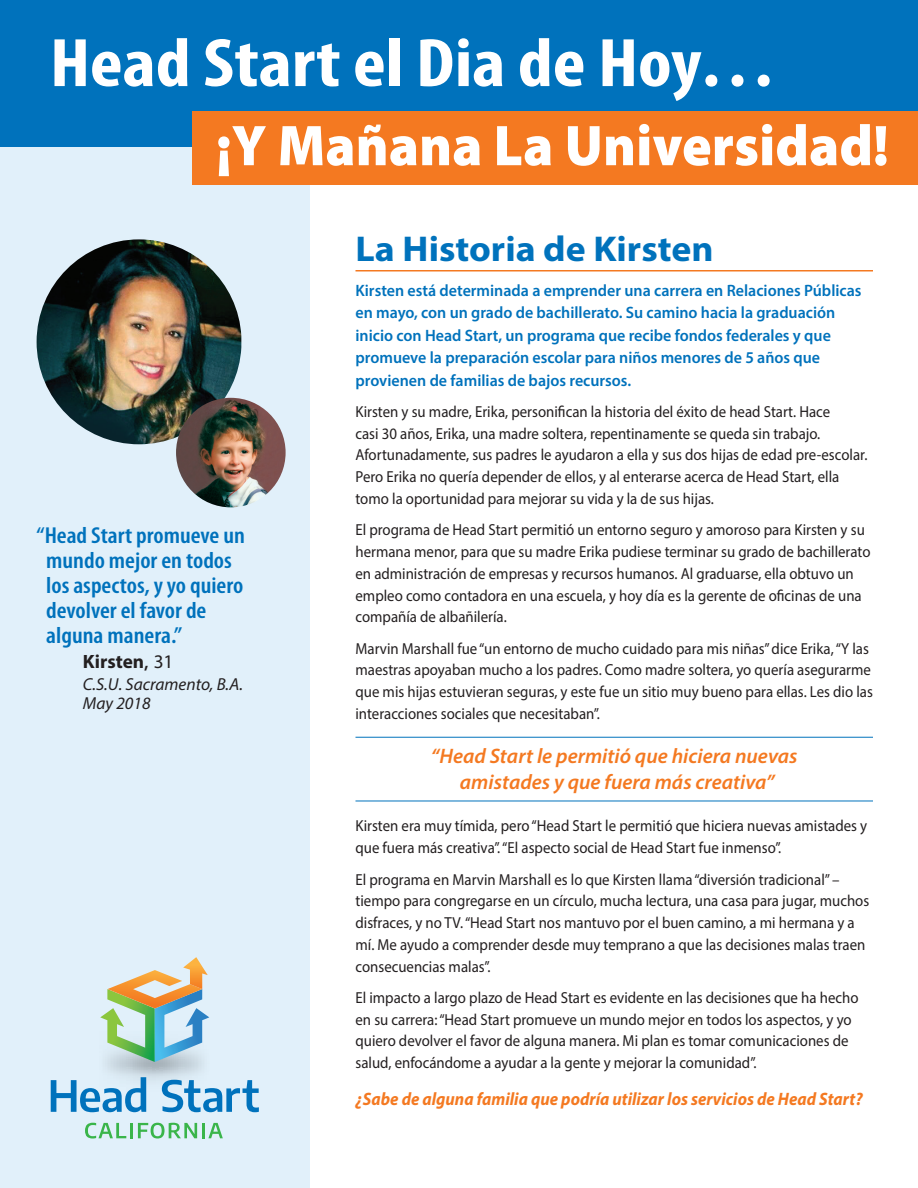
<style>
.page{position:relative;width:918px;height:1188px;background:#fff}
.page>*{position:absolute;margin:0;border:0;box-sizing:border-box;transform-origin:0 0}
.t1{font:700 condensed 69.3px "Myriad Pro";color:#fff;scale:1.13 1}
.t2{font:900 57.9px "Myriad Pro";letter-spacing:.005em;color:#fff;scale:.95 1}
.Lg_Head{font:700 36px "Myriad Pro";color:#0072bc;scale:1.05 1}
.t3{font:600 condensed 23.1px/25px "Myriad Pro";color:#0072bc;scale:1.08 1}
.Pull_Quote{font:italic 600 21px/25.5px "Myriad Pro";color:#f47921;text-align:center}
.t4{font:700 19.35px "Myriad Pro";color:#231f20}
.t5{font:italic 700 18px "Myriad Pro";color:#f47921;scale:.93 1}
.t6{font:italic 17.4px/19.4px "Myriad Pro";color:#231f20}
.Bold_para{font:600 16.5px/22.5px "Myriad Pro";color:#0072bc}
.Spanish_Body{font:15.9px/21.8px "Myriad Pro";color:#231f20;scale:.93 1}
.s1{font-family:"Frutiger LT";font-weight:400}
.s2{font-weight:400}
</style>
<div class="page">
<div style="left:0;top:99px;width:310px;height:1089px;background:#e1f0fa"></div>
<hr style="left:356px;top:270px;width:517px;height:2px;background:#f47921">
<hr style="left:356px;top:737px;width:517px;height:1px;background:#0072bc">
<hr style="left:356px;top:801px;width:517px;height:1px;background:#0072bc">
<img style="left:37px;top:239px;width:204px;height:205px;border-radius:101px">
<img style="left:176px;top:398px;width:110px;height:109px;border-radius:55px">
<div style="left:0;top:0;width:918px;height:146px;background:#0072bc"></div>
<div style="left:193px;top:111px;width:725px;height:73px;background:#f47921"></div>
<svg style="left:85px;top:1123px;width:41px;height:16px"></svg>
<hr style="left:130px;top:1123px;width:3px;height:15px;background:#3ab54a">
<svg style="left:138px;top:1123px;width:59px;height:16px"></svg>
<hr style="left:202px;top:1123px;width:3px;height:15px;background:#3ab54a">
<svg style="left:208px;top:1123px;width:15px;height:15px"></svg>
<svg style="left:51px;top:957px;width:208px;height:155px"></svg>
<p class="t1" style="left:50px;top:20px;width:645px">Head Start el Dia de Hoy…</p>
<p class="t2" style="left:216px;top:107px;width:710px">¡Y Mañana La Universidad!</p>
<p class="t3" style="left:46px;top:522px;width:185px;text-indent:-10px">“Head Start promueve un mundo mejor en todos los aspectos, y yo quiero devolver el favor de alguna manera.”</p>
<p class="t4" style="left:83px;top:649px;width:92px">Kirsten<span class="s1">,</span> <span class="s2">31</span></p>
<p class="t6" style="left:83px;top:674px;width:162px">C.S.U. Sacramento, B.A.<br>May 2018</p>
<p class="Lg_Head" style="left:356px;top:225px;width:342px">La Historia de Kirsten</p>
<p class="Bold_para" style="left:356px;top:278px;width:508px">Kirsten está determinada a emprender una carrera en Relaciones Públicas en mayo, con un grado de bachillerato. Su camino hacia la graduación inicio con Head Start, un programa que recibe fondos federales y que promueve la preparación escolar para niños menores de 5 años que provienen de familias de bajos recursos.</p>
<p class="Spanish_Body" style="left:356px;top:400px;width:552px">Kirsten y su madre, Erika, personifican la historia del éxito de head Start. Hace<br>casi 30 años, Erika, una madre soltera, repentinamente se queda sin trabajo.<br>Afortunadamente, sus padres le ayudaron a ella y sus dos hijas de edad pre-escolar.<br>Pero Erika no quería depender de ellos, y al enterarse acerca de Head Start, ella tomo la oportunidad para mejorar su vida y la de sus hijas.</p>
<p class="Spanish_Body" style="left:356px;top:519px;width:555px">El programa de Head Start permitió un entorno seguro y amoroso para Kirsten y su hermana menor, para que su madre Erika pudiese terminar su grado de bachillerato en administración de empresas y recursos humanos. Al graduarse, ella obtuvo un empleo como contadora en una escuela, y hoy día es la gerente de oficinas de una compañía de albañilería.</p>
<p class="Spanish_Body" style="left:356px;top:637px;width:558px">Marvin Marshall fue “un entorno de mucho cuidado para mis niñas” dice Erika, “Y las maestras apoyaban mucho a los padres. Como madre soltera, yo quería asegurarme que mis hijas estuvieran seguras, y este fue un sitio muy bueno para ellas. Les dio las interacciones sociales que necesitaban”.</p>
<p class="Pull_Quote" style="left:431px;top:743px;width:368px">“Head Start le permitió que hiciera nuevas amistades y que fuera más creativa”</p>
<p class="Spanish_Body" style="left:356px;top:815px;width:552px">Kirsten era muy tímida, pero “Head Start le permitió que hiciera nuevas amistades y que fuera más creativa”. “El aspecto social de Head Start fue inmenso”.</p>
<p class="Spanish_Body" style="left:356px;top:868px;width:554px">El programa en Marvin Marshall es lo que Kirsten llama “diversión tradicional” – tiempo para congregarse en un círculo, mucha lectura, una casa para jugar, muchos disfraces, y no TV. “Head Start nos mantuvo por el buen camino, a mi hermana y a mí. Me ayudo a comprender desde muy temprano a que las decisiones malas traen consecuencias malas”.</p>
<p class="Spanish_Body" style="left:356px;top:986px;width:542px">El impacto a largo plazo de Head Start es evidente en las decisiones que ha hecho en su carrera: “Head Start promueve un mundo mejor en todos los aspectos, y yo quiero devolver el favor de alguna manera. Mi plan es tomar comunicaciones de salud, enfocándome a ayudar a la gente y mejorar la comunidad”.</p>
<p class="t5" style="left:356px;top:1087px;width:547px">¿Sabe de alguna familia que podría utilizar los servicios de Head Start?</p>
</div>
